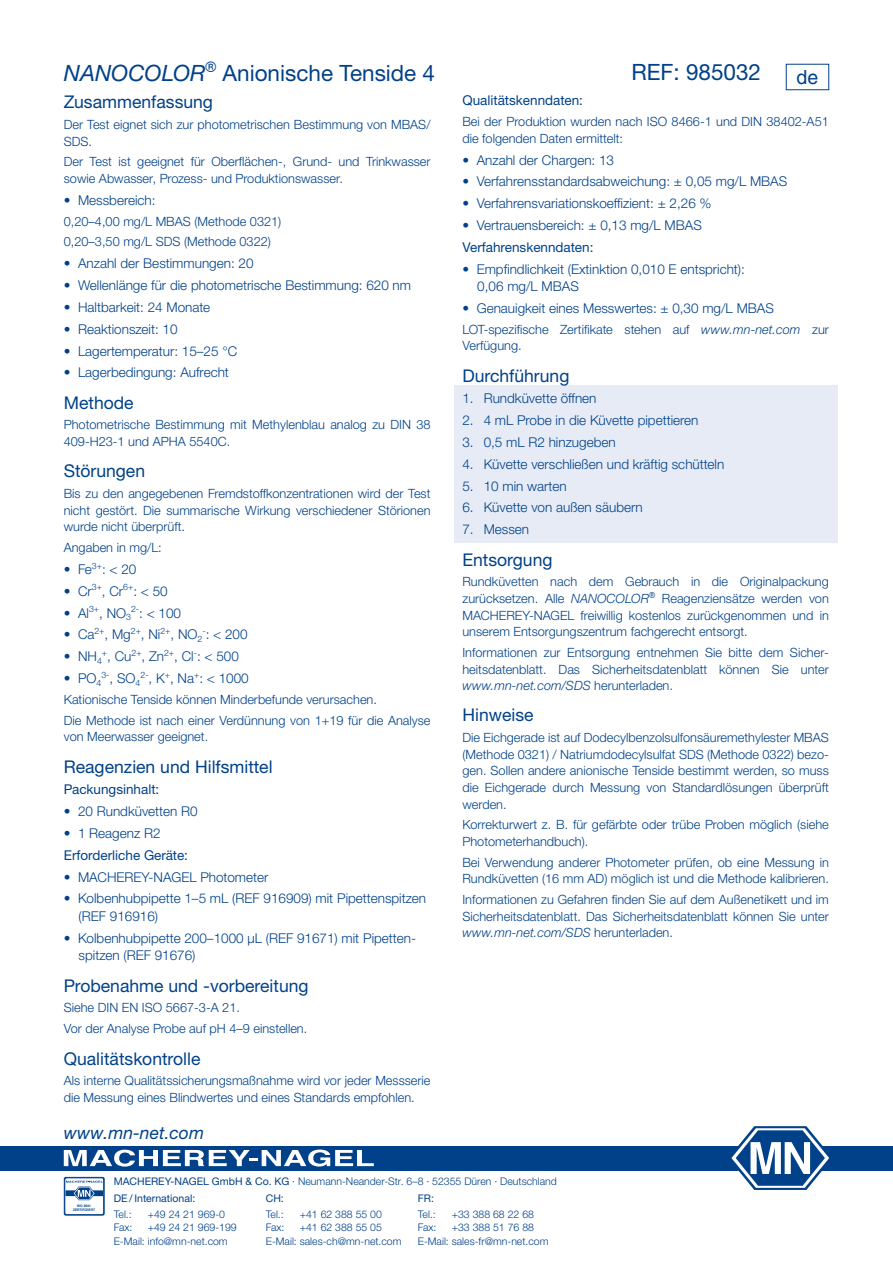
<style>
.page{position:relative;width:893px;height:1263px;background:#fff}
.page>*{position:absolute;margin:0;border:0;box-sizing:border-box;transform-origin:0 0}
.t1{font:22.5px "Helvetica Neue LTW1 G";color:#004189}
.t2{font:19.5px "Helvetica LT Pro";color:#004189}
.t3{font:17.55px "Helvetica Neue LTW1 G";color:#004189}
.t4{font:italic 17.55px "Helvetica Neue LTW1 G";color:#004189}
.t5{font:300 13.5px/17.5px "Helvetica Neue LTW1 G";color:#004189}
.t6{font:13.5px "Helvetica Neue LTW1 G";color:#004189}
.t7{font:300 12.75px/16.6px "Helvetica Neue LTW1 G";color:#004189}
.t8{font:300 10.5px/13.6px "Helvetica Neue LTW1 G";color:#004189}
.t9{font:10.5px "Helvetica Neue LTW1 G";color:#004189}
.t10{font:300 8.7px "Helvetica Neue LTW1 G";color:#004189}
.t11{font:700 3.3px/4.1px "Helvetica LT Pro";color:#004189;text-align:center}
.s1{font-style:italic}
.s2{font-size:13.5px}
.s3{font-weight:400}
</style>
<div class="page">
<div style="left:0;top:1146px;width:893px;height:24px;background:#004189"></div>
<svg style="left:64px;top:1149px;width:310px;height:17px"></svg>
<svg style="left:728px;top:1126px;width:104px;height:64px"></svg>
<div style="left:64px;top:1177px;width:41px;height:38px;background:#0c4a8e;border-radius:2px"></div>
<div style="left:65px;top:1178px;width:39px;height:36px;background:#fff;border-radius:2px"></div>
<div style="left:65px;top:1178px;width:39px;height:37px;border:1px solid #004189;border-radius:2px"></div>
<svg style="left:66px;top:1181px;width:37px;height:19px"></svg>
<div style="left:454px;top:385px;width:384px;height:27px;background:#e6ebf6"></div>
<div style="left:454px;top:407px;width:384px;height:26px;background:#e6ebf6"></div>
<div style="left:454px;top:429px;width:384px;height:26px;background:#e6ebf6"></div>
<div style="left:454px;top:451px;width:384px;height:26px;background:#e6ebf6"></div>
<div style="left:454px;top:472px;width:384px;height:27px;background:#e6ebf6"></div>
<div style="left:454px;top:494px;width:384px;height:27px;background:#e6ebf6"></div>
<div style="left:454px;top:516px;width:384px;height:26px;background:#e6ebf6"></div>
<h1 class="t1" style="left:64px;top:59px;width:373px"><span class="s1">NANOCOLOR</span><sup>®</sup> Anionische Tenside 4</h1>
<h3 class="t3" style="left:64px;top:91px;width:151px">Zusammenfassung</h3>
<p class="t7" style="left:64px;top:116px;width:368px">Der Test eignet sich zur photometrischen Bestimmung von MBAS/<br>SDS.</p>
<p class="t7" style="left:64px;top:154px;width:368px">Der Test ist geeignet für Oberflächen-, Grund- und Trinkwasser sowie Abwasser, Prozess- und Produktionswasser.</p>
<p class="t5" style="left:64px;top:191px;width:93px">• Messbereich:</p>
<p class="t7" style="left:64px;top:211px;width:219px;line-height:20.9px">0,20–4,00 mg/L MBAS (Methode 0321)<br>0,20–3,50 mg/L SDS (Methode 0322)</p>
<p class="t5" style="left:64px;top:255px;width:191px">• Anzahl der Bestimmungen: 20</p>
<p class="t5" style="left:64px;top:276px;width:349px">• Wellenlänge für die photometrische Bestimmung: 620 nm</p>
<p class="t5" style="left:64px;top:298px;width:148px">• Haltbarkeit: 24 Monate</p>
<p class="t5" style="left:64px;top:320px;width:115px">• Reaktionszeit: 10</p>
<p class="t5" style="left:64px;top:342px;width:175px">• Lagertemperatur: 15–25 °C</p>
<p class="t5" style="left:64px;top:364px;width:167px">• Lagerbedingung: Aufrecht</p>
<h3 class="t3" style="left:64px;top:392px;width:71px">Methode</h3>
<p class="t7" style="left:64px;top:417px;width:368px">Photometrische Bestimmung mit Methylenblau analog zu DIN 38<br>409-H23-1 und APHA 5540C.</p>
<h3 class="t3" style="left:64px;top:460px;width:83px">Störungen</h3>
<p class="t7" style="left:64px;top:485px;width:368px;text-align:justify">Bis zu den angegebenen Fremdstoffkonzentrationen wird der Test nicht gestört. Die summarische Wirkung verschiedener Störionen wurde nicht überprüft.</p>
<p class="t7" style="left:64px;top:539px;width:100px">Angaben in mg/L:</p>
<p class="t5" style="left:64px;top:560px;width:74px">• Fe<sup>3+</sup>: &lt; 20</p>
<p class="t5" style="left:64px;top:582px;width:105px">• Cr<sup>3+</sup>, Cr<sup>6+</sup>: &lt; 50</p>
<p class="t5" style="left:64px;top:604px;width:119px">• Al<sup>3+</sup>, NO<sub>3</sub><sup>2-</sup>: &lt; 100</p>
<p class="t5" style="left:64px;top:626px;width:185px">• Ca<sup>2+</sup>, Mg<sup>2+</sup>, Ni<sup>2+</sup>, NO<sub>2</sub><sup>-</sup>: &lt; 200</p>
<p class="t5" style="left:64px;top:647px;width:177px">• NH<sub>4</sub><sup>+</sup>, Cu<sup>2+</sup>, Zn<sup>2+</sup>, Cl<sup>-</sup>: &lt; 500</p>
<p class="t5" style="left:64px;top:669px;width:39px">• PO<sub>4</sub></p>
<p class="t10" style="left:101px;top:669px;width:41px">3-<span class="s2">, SO</span>4</p>
<p class="t5" style="left:140px;top:669px;width:110px"><sup>2-</sup>, K<sup>+</sup>, Na<sup>+</sup>: &lt; 1000</p>
<p class="t7" style="left:64px;top:689px;width:368px;line-height:20.9px">Kationische Tenside können Minderbefunde verursachen.<br>Die Methode ist nach einer Verdünnung von 1+19 für die Analyse</p>
<p class="t7" style="left:64px;top:728px;width:146px">von Meerwasser geeignet.</p>
<h3 class="t3" style="left:64px;top:755px;width:210px">Reagenzien und Hilfsmittel</h3>
<p class="t6" style="left:64px;top:781px;width:97px">Packungsinhalt:</p>
<p class="t5" style="left:64px;top:802px;width:135px">• 20 Rundküvetten R0</p>
<p class="t5" style="left:64px;top:824px;width:98px">• 1 Reagenz R2</p>
<p class="t6" style="left:64px;top:847px;width:126px">Erforderliche Geräte:</p>
<p class="t5" style="left:64px;top:868px;width:206px">• MACHEREY-NAGEL Photometer</p>
<p class="t5" style="left:79px;top:890px;width:349px;text-indent:-15px">• Kolbenhubpipette 1–5 mL (REF 916909) mit Pipettenspitzen (REF 916916)</p>
<p class="t5" style="left:79px;top:929px;width:339px;text-indent:-15px">• Kolbenhubpipette 200–1000 µL (REF 91671) mit Pipetten&shy;spitzen (REF 91676)</p>
<h3 class="t3" style="left:64px;top:974px;width:246px">Probenahme und -vorbereitung</h3>
<p class="t7" style="left:64px;top:997px;width:245px;line-height:20.9px">Siehe DIN EN ISO 5667-3-A 21.<br>Vor der Analyse Probe auf pH 4–9 einstellen.</p>
<h3 class="t3" style="left:64px;top:1047px;width:138px">Qualitätskontrolle</h3>
<p class="t7" style="left:64px;top:1072px;width:368px">Als interne Qualitätssicherungsmaßnahme wird vor jeder Messserie die Messung eines Blindwertes und eines Standards empfohlen.</p>
<h3 class="t4" style="left:64px;top:1121px;width:142px">www.mn-net.com</h3>
<h1 class="t1" style="left:631px;top:58px;width:131px">REF: 985032</h1>
<h2 class="t2" style="left:797px;top:66px;width:23px">de</h2>
<p class="t6" style="left:462px;top:92px;width:122px">Qualitätskenndaten:</p>
<p class="t7" style="left:462px;top:113px;width:368px">Bei der Produktion wurden nach ISO 8466-1 und DIN 38402-A51 die folgenden Daten ermittelt:</p>
<p class="t5" style="left:462px;top:151px;width:153px">• Anzahl der Chargen: 13</p>
<p class="t5" style="left:462px;top:173px;width:326px">• Verfahrensstandardsabweichung: ± 0,05 mg/L MBAS</p>
<p class="t5" style="left:462px;top:194px;width:251px">• Verfahrensvariationskoeffizient: ± 2,26 %</p>
<p class="t5" style="left:462px;top:216px;width:241px">• Vertrauensbereich: ± 0,13 mg/L MBAS</p>
<p class="t6" style="left:462px;top:239px;width:133px">Verfahrenskenndaten:</p>
<p class="t5" style="left:477px;top:260px;width:269px;text-indent:-15px">• Empfindlichkeit (Extinktion 0,010 E entspricht):<br>0,06 mg/L MBAS</p>
<p class="t5" style="left:462px;top:299px;width:313px">• Genauigkeit eines Messwertes: ± 0,30 mg/L MBAS</p>
<p class="t7" style="left:462px;top:321px;width:368px">LOT-spezifische Zertifikate stehen auf <span class="s1">www.mn‑net.com</span> zur<br>Verfügung.</p>
<h3 class="t3" style="left:462px;top:365px;width:108px">Durchführung</h3>
<p class="t5" style="left:462px;top:390px;width:136px">1. Rundküvette öffnen</p>
<p class="t5" style="left:462px;top:412px;width:238px">2. 4 mL Probe in die Küvette pipettieren</p>
<p class="t5" style="left:462px;top:433px;width:155px">3. 0,5 mL R2 hinzugeben</p>
<p class="t5" style="left:462px;top:455px;width:263px">4. Küvette verschließen und kräftig schütteln</p>
<p class="t5" style="left:462px;top:477px;width:106px">5. 10 min warten</p>
<p class="t5" style="left:462px;top:499px;width:182px">6. Küvette von außen säubern</p>
<p class="t5" style="left:462px;top:521px;width:68px">7. Messen</p>
<h3 class="t3" style="left:462px;top:548px;width:92px">Entsorgung</h3>
<p class="t7" style="left:462px;top:574px;width:368px;text-align:justify">Rundküvetten nach dem Gebrauch in die Originalpackung zurücksetzen. Alle <span class="s1">NANOCOLOR</span><sup>®</sup> Reagenziensätze werden von MACHEREY‑NAGEL freiwillig kostenlos zurückgenommen und in unserem Entsorgungszentrum fachgerecht entsorgt.</p>
<p class="t7" style="left:462px;top:644px;width:368px;text-align:justify">Informationen zur Entsorgung entnehmen Sie bitte dem Sicher&shy;heitsdatenblatt. Das Sicherheitsdatenblatt können Sie unter <span class="s1">www.mn-net.com/SDS</span> herunterladen.</p>
<h3 class="t3" style="left:462px;top:704px;width:73px">Hinweise</h3>
<p class="t7" style="left:462px;top:729px;width:368px;text-align:justify">Die Eichgerade ist auf Dodecylbenzolsulfonsäuremethylester MBAS (Methode 0321) / Natriumdodecylsulfat SDS (Methode 0322) bezo&shy;gen. Sollen andere anionische Tenside bestimmt werden, so muss die Eichgerade durch Messung von Standardlösungen überprüft werden.</p>
<p class="t7" style="left:462px;top:816px;width:368px">Korrekturwert z. B. für gefärbte oder trübe Proben möglich (siehe<br>Photometerhandbuch).</p>
<p class="t7" style="left:462px;top:854px;width:368px">Bei Verwendung anderer Photometer prüfen, ob eine Messung in<br>Rundküvetten (16 mm AD) möglich ist und die Methode kalibrieren.</p>
<p class="t7" style="left:462px;top:891px;width:368px;text-align:justify">Informationen zu Gefahren finden Sie auf dem Außenetikett und im Sicherheitsdatenblatt. Das Sicherheitsdatenblatt können Sie unter <span class="s1">www.mn-net.com/SDS</span> herunterladen.</p>
<p class="t11" style="left:73px;top:1204px;width:24px">ISO 9001<br>ZERTIFIZIERT</p>
<p class="t8" style="left:114px;top:1174px;width:445px"><span class="s3">MACHEREY-NAGEL GmbH &amp; Co. KG</span> · Neumann-Neander-Str. 6–8 · 52355 Düren · Deutschland</p>
<p class="t9" style="left:114px;top:1192px;width:83px">DE / International:</p>
<p class="t8" style="left:114px;top:1207px;width:20px">Tel.:</p>
<p class="t8" style="left:148px;top:1207px;width:79px">+49 24 21 969-0</p>
<p class="t8" style="left:114px;top:1221px;width:20px">Fax:</p>
<p class="t8" style="left:114px;top:1221px;width:125px;text-indent:34px">+49 24 21 969-199<br>E-Mail: info@mn-net.com</p>
<p class="t9" style="left:266px;top:1192px;width:20px">CH:</p>
<p class="t8" style="left:266px;top:1207px;width:20px">Tel.:</p>
<p class="t8" style="left:300px;top:1207px;width:84px">+41 62 388 55 00</p>
<p class="t8" style="left:266px;top:1221px;width:20px">Fax:</p>
<p class="t8" style="left:266px;top:1221px;width:137px;text-indent:34px">+41 62 388 55 05<br>E-Mail: sales-ch@mn-net.com</p>
<p class="t9" style="left:418px;top:1192px;width:18px">FR:</p>
<p class="t8" style="left:418px;top:1207px;width:20px">Tel.:</p>
<p class="t8" style="left:452px;top:1207px;width:84px">+33 388 68 22 68</p>
<p class="t8" style="left:418px;top:1221px;width:20px">Fax:</p>
<p class="t8" style="left:418px;top:1221px;width:132px;text-indent:34px">+33 388 51 76 88<br>E-Mail: sales-fr@mn-net.com</p>
</div>
